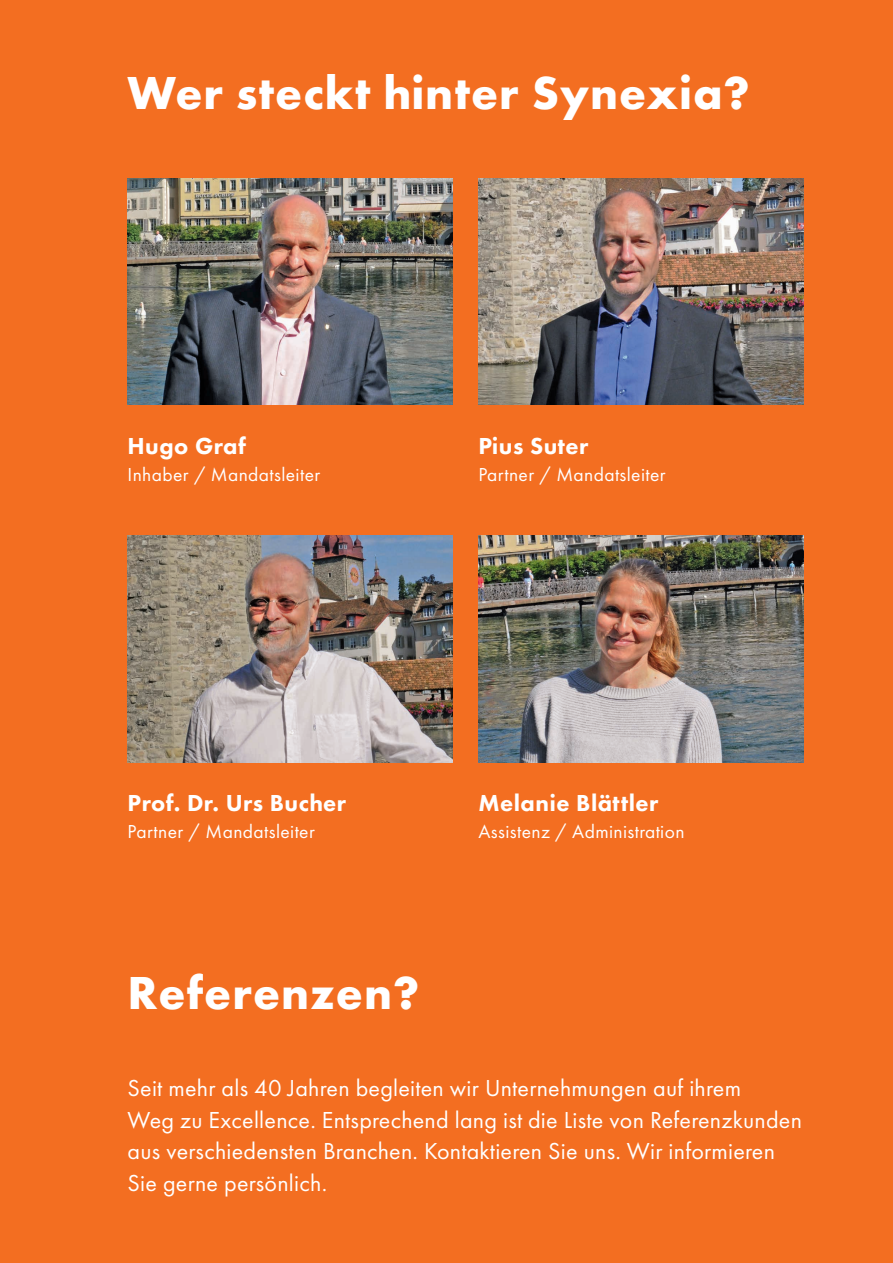
<style>
.page{position:relative;width:893px;height:1263px;background:#f36e21}
.page>*{position:absolute;margin:0;border:0;box-sizing:border-box;transform-origin:0 0}
.t1{font:700 48px "Futura PT";letter-spacing:.02em;color:#fff}
.t2{font:24px/31.5px "Futura PT";letter-spacing:.01em;color:#fff}
.t3{font:800 24px "Futura PT";letter-spacing:.02em;color:#fff}
.t4{font:19.5px "Futura PT";letter-spacing:.02em;color:#fff}
</style>
<div class="page">
<img style="left:128px;top:179px;width:325px;height:226px">
<img style="left:478px;top:179px;width:326px;height:226px">
<img style="left:128px;top:536px;width:325px;height:226px">
<img style="left:478px;top:536px;width:326px;height:226px">
<h1 class="t1" style="left:128px;top:62px;width:624px">Wer steckt hinter Synexia?</h1>
<p class="t3" style="left:128px;top:431px;width:120px">Hugo Graf</p>
<p class="t4" style="left:128px;top:463px;width:194px">Inhaber / Mandatsleiter</p>
<p class="t3" style="left:478px;top:431px;width:112px">Pius Suter</p>
<p class="t4" style="left:478px;top:463px;width:189px">Partner / Mandatsleiter</p>
<p class="t3" style="left:128px;top:788px;width:220px">Prof. Dr. Urs Bucher</p>
<p class="t4" style="left:128px;top:820px;width:189px">Partner / Mandatsleiter</p>
<h1 class="t1" style="left:128px;top:961px;width:293px">Referenzen?</h1>
<p class="t3" style="left:478px;top:788px;width:181px">Melanie Blättler</p>
<p class="t4" style="left:478px;top:820px;width:208px">Assistenz / Administration</p>
<p class="t2" style="left:128px;top:1072px;width:676px">Seit mehr als 40 Jahren begleiten wir Unternehmungen auf ihrem<br>Weg zu Excellence. Entsprechend lang ist die Liste von Referenzkunden aus verschiedensten Branchen. Kontaktieren Sie uns. Wir informieren Sie gerne persönlich.</p>
</div>
